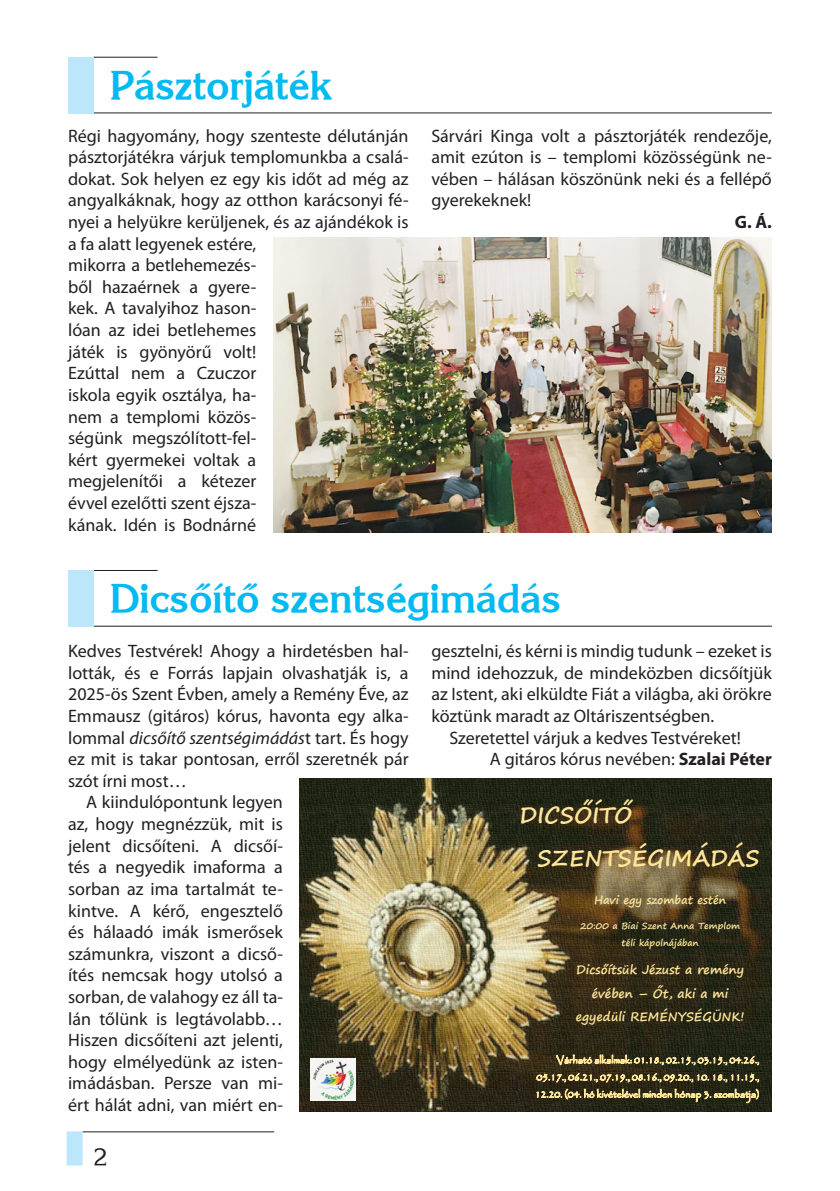
<style>
.page{position:relative;width:840px;height:1191px;background:#fff}
.page>*{position:absolute;margin:0;border:0;box-sizing:border-box;transform-origin:0 0}
.t1{font:700 40px "Korinna PFL";color:#00baf1}
.t2{font:24px "Korinna PFL";color:#231f20}
.t3{font:700 22.4px/42.8px "Segoe Print";color:#ffe699}
.t4{font:18px/21.6px "Myriad Pro";color:#231f20}
.t5{font:italic 18px "Myriad Pro";color:#231f20}
.t6{font:700 18px "Myriad Pro";color:#231f20}
.t7{font:700 12.2px/23.4px "Segoe Print";color:#ffe699;text-align:center}
.t8{font:700 11.2px "Segoe Print";color:#ffe699}
.t9{font:10px/17.2px "Papyrus";color:#ffe699;text-align:justify}
.t10{font:700 9px/17.2px "Segoe Print";color:#ffe699;text-align:center}
.s1{font-style:normal}
.s2{font-weight:700}
</style>
<div class="page">
<hr style="left:83px;top:1131px;width:191px;height:1px;background:#231f20">
<div style="left:67px;top:1131px;width:16px;height:34px;background:#bce6fa"></div>
<hr style="left:93px;top:57px;width:64px;height:1px;background:#231f20">
<hr style="left:93px;top:112px;width:678px;height:1px;background:#231f20">
<div style="left:68px;top:57px;width:25px;height:56px;background:#bce6fa"></div>
<hr style="left:93px;top:570px;width:64px;height:1px;background:#231f20">
<hr style="left:93px;top:625px;width:678px;height:1px;background:#231f20">
<div style="left:68px;top:570px;width:25px;height:56px;background:#bce6fa"></div>
<img style="left:273px;top:237px;width:498px;height:295px">
<img style="left:300px;top:778px;width:471px;height:333px">
<img style="left:310px;top:1058px;width:45px;height:42px">
<h1 class="t1" style="left:110px;top:60px;width:223px">Pásztorjáték</h1>
<p class="t4" style="left:68px;top:124px;width:342px">Régi hagyomány, hogy szenteste délutánján pásztorjátékra várjuk templomunkba a csalá&shy;dokat. Sok helyen ez egy kis időt ad még az angyalkáknak, hogy az otthon karácsonyi fé&shy;nyei a helyükre kerüljenek, és az ajándékok is a fa alatt legyenek estére,<br>mikorra a betlehemezés-<br>ből hazaérnek a gyere-<br>kek. A tavalyihoz hason-<br>lóan az idei betlehemes<br>játék is gyönyörű volt!<br>Ezúttal nem a Czuczor<br>iskola egyik osztálya, ha-<br>nem a templomi közös-<br>ségünk megszólított-fel-<br>kért gyermekei voltak a<br>megjelenítői a kétezer<br>évvel ezelőtti szent éjsza-<br>kának. Idén is Bodnárné</p>
<p class="t4" style="left:431px;top:124px;width:342px;text-align:justify">Sárvári Kinga volt a pásztorjáték rendezője, amit ezúton is – templomi közösségünk ne&shy;vében – hálásan köszönünk neki és a fellépő gyerekeknek!</p>
<p class="t6" style="left:734px;top:210px;width:39px">G. Á.</p>
<h1 class="t1" style="left:110px;top:573px;width:452px">Dicsőítő szentségimádás</h1>
<p class="t4" style="left:68px;top:640px;width:342px">Kedves Testvérek! Ahogy a hirdetésben hal-</p>
<p class="t4" style="left:68px;top:661px;width:342px">lották, és e Forrás lapjain olvashatják is, a</p>
<p class="t4" style="left:68px;top:683px;width:342px">2025-ös Szent Évben, amely a Remény Éve, az</p>
<p class="t4" style="left:68px;top:705px;width:342px">Emmausz (gitáros) kórus, havonta egy alka-</p>
<p class="t5" style="left:68px;top:726px;width:342px"><span class="s1">lommal</span> dicsőítő szentségimádás<span class="s1">t tart. És hogy</span></p>
<p class="t4" style="left:68px;top:748px;width:342px">ez mit is takar pontosan, erről szeretnék pár</p>
<p class="t4" style="left:68px;top:769px;width:120px">szót írni most…</p>
<p class="t4" style="left:86px;top:791px;width:198px">A kiindulópontunk legyen</p>
<p class="t4" style="left:68px;top:813px;width:216px">az, hogy megnézzük, mit is</p>
<p class="t4" style="left:68px;top:834px;width:216px">jelent dicsőíteni. A dicsőí-</p>
<p class="t4" style="left:68px;top:856px;width:216px">tés a negyedik imaforma a</p>
<p class="t4" style="left:68px;top:877px;width:216px">sorban az ima tartalmát te-</p>
<p class="t4" style="left:68px;top:899px;width:216px">kintve. A kérő, engesztelő</p>
<p class="t4" style="left:68px;top:921px;width:216px">és hálaadó imák ismerősek</p>
<p class="t4" style="left:68px;top:942px;width:216px">számunkra, viszont a dicső-</p>
<p class="t4" style="left:68px;top:964px;width:216px">ítés nemcsak hogy utolsó a</p>
<p class="t4" style="left:68px;top:985px;width:216px">sorban, de valahogy ez áll ta-</p>
<p class="t4" style="left:68px;top:1007px;width:216px">lán tőlünk is legtávolabb…</p>
<p class="t4" style="left:68px;top:1029px;width:216px">Hiszen dicsőíteni azt jelenti,</p>
<p class="t4" style="left:68px;top:1050px;width:215px">hogy elmélyedünk az isten-</p>
<p class="t4" style="left:68px;top:1072px;width:216px">imádásban. Persze van mi-</p>
<p class="t4" style="left:68px;top:1093px;width:216px">ért hálát adni, van miért en-</p>
<h2 class="t2" style="left:94px;top:1142px;width:15px">2</h2>
<p class="t4" style="left:431px;top:640px;width:342px">gesztelni, és kérni is mindig tudunk – ezeket is</p>
<p class="t4" style="left:431px;top:661px;width:342px">mind idehozzuk, de mindeközben dicsőítjük</p>
<p class="t4" style="left:431px;top:683px;width:342px">az Istent, aki elküldte Fiát a világba, aki örökre</p>
<p class="t4" style="left:431px;top:705px;width:284px">köztünk maradt az Oltáriszentségben.</p>
<p class="t4" style="left:449px;top:726px;width:293px">Szeretettel várjuk a kedves Testvéreket!</p>
<p class="t4" style="left:489px;top:748px;width:283px">A gitáros kórus nevében: <span class="s2">Szalai Péter</span></p>
<p class="t3" style="left:537px;top:792px;width:224px;text-indent:-18px">DICSŐÍTŐ<br>SZENTSÉGIMÁDÁS</p>
<p class="t8" style="left:593px;top:890px;width:134px">Havi egy szombat estén</p>
<p class="t10" style="left:580px;top:917px;width:161px">20:00 a Biai Szent Anna Templom téli kápolnájában</p>
<p class="t7" style="left:575px;top:958px;width:170px">Dicsőítsük Jézust a remény évében – Őt, aki a mi egyedüli REMÉNYSÉGÜNK!</p>
<p class="t9" style="left:534px;top:1051px;width:226px;text-indent:21px">Várható alkalmak: 01.18., 02.15., 03.15., 04.26., 05.17., 06.21., 07.19., 08.16., 09.20., 10. 18., 11.15., 12.20. (04. hó kivételével minden hónap 3. szombatja)</p>
</div>
